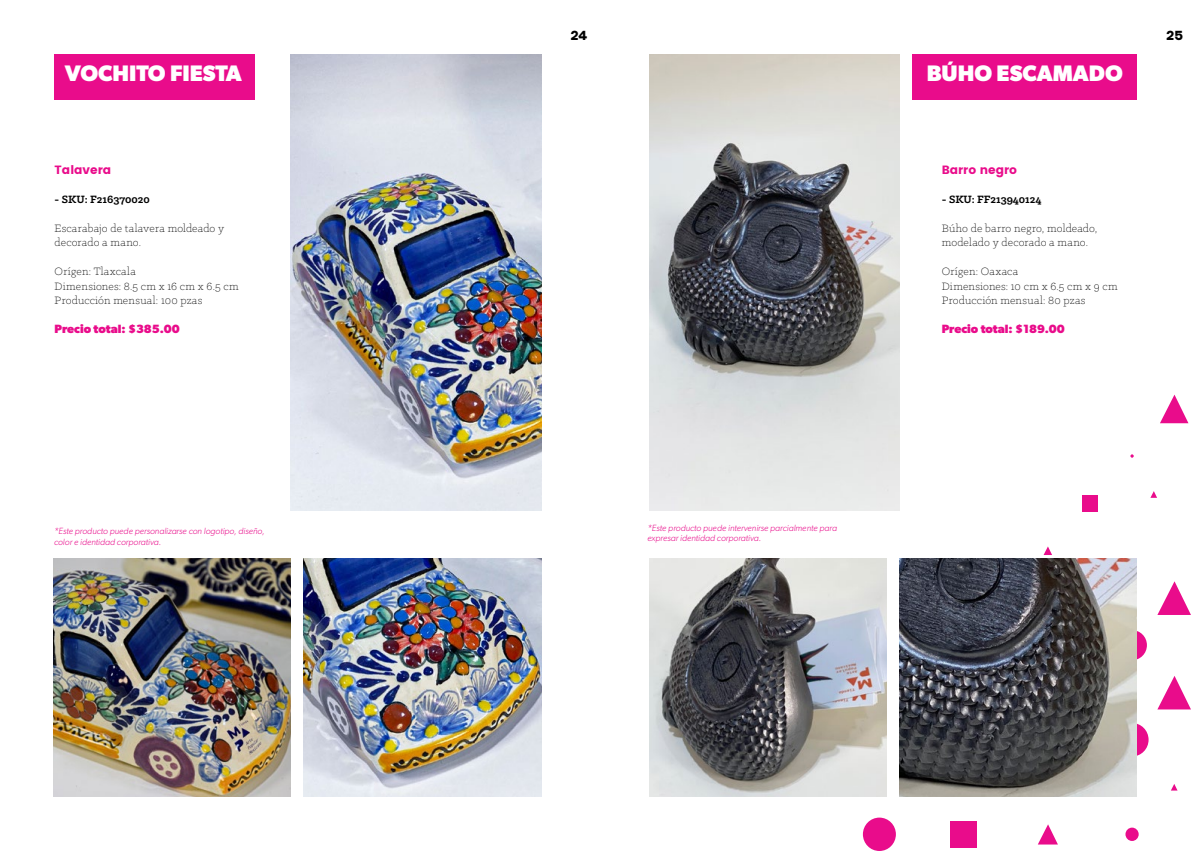
<style>
.page{position:relative;width:1191px;height:851px;background:#fff}
.page>*{position:absolute;margin:0;border:0;box-sizing:border-box;transform-origin:0 0}
.t1{font:700 22.5px "Gibson";color:#fff}
.t2{font:800 13.5px "AXIS";color:#000}
.t3{font:300 12px/14.4px "Klinic Slab";letter-spacing:.015em;color:#000}
.t4{font:700 12px "Gibson";color:#e90c8b}
.t5{font:700 12px "Klinic Slab";color:#000}
.t6{font:12px "Poppins";color:#e90c8b}
.t7{font:italic 300 9px/10.8px "Gibson";color:#e90c8b}
</style>
<div class="page">
<svg style="left:1151px;top:491px;width:6px;height:6px"></svg>
<svg style="left:1043px;top:546px;width:9px;height:9px"></svg>
<div style="left:1117px;top:630px;width:30px;height:30px;background:#e90c8b;border-radius:50%"></div>
<div style="left:1115px;top:723px;width:33px;height:33px;background:#e90c8b;border-radius:50%"></div>
<div style="left:863px;top:817px;width:33px;height:33px;background:#e90c8b;border-radius:50%"></div>
<div style="left:950px;top:820px;width:27px;height:27px;background:#e90c8b"></div>
<svg style="left:1038px;top:824px;width:20px;height:20px"></svg>
<div style="left:1125px;top:827px;width:13px;height:13px;background:#e90c8b;border-radius:50%"></div>
<svg style="left:1160px;top:394px;width:28px;height:29px"></svg>
<div style="left:1082px;top:495px;width:15px;height:16px;background:#e90c8b"></div>
<svg style="left:1157px;top:581px;width:34px;height:34px"></svg>
<svg style="left:1157px;top:676px;width:34px;height:33px"></svg>
<svg style="left:1171px;top:784px;width:6px;height:6px"></svg>
<div style="left:912px;top:54px;width:225px;height:45px;background:#e90c8b"></div>
<img style="left:649px;top:54px;width:251px;height:456px">
<img style="left:649px;top:558px;width:237px;height:238px">
<img style="left:899px;top:558px;width:238px;height:238px">
<div style="left:54px;top:54px;width:201px;height:45px;background:#e90c8b"></div>
<img style="left:291px;top:54px;width:250px;height:456px">
<img style="left:53px;top:558px;width:238px;height:238px">
<img style="left:304px;top:558px;width:237px;height:238px">
<h1 class="t1" style="left:65px;top:60px;width:178px">VOCHITO FIESTA</h1>
<p class="t6" style="left:55px;top:163px;width:58px">Talavera</p>
<p class="t5" style="left:55px;top:191px;width:97px">- SKU: F216370020</p>
<p class="t3" style="left:55px;top:220px;width:171px">Escarabajo de talavera moldeado y decorado a mano.</p>
<p class="t3" style="left:55px;top:264px;width:185px">Orígen: Tlaxcala<br>Dimensiones: 8.5 cm x 16 cm x 6.5 cm<br>Producción mensual: 100 pzas</p>
<p class="t4" style="left:55px;top:321px;width:127px">Precio total: $385.00</p>
<p class="t7" style="left:54px;top:525px;width:212px">*Este producto puede personalizarse con logotipo, diseño, color e identidad corporativa.</p>
<p class="t2" style="left:570px;top:26px;width:18px">24</p>
<p class="t2" style="left:1166px;top:26px;width:18px">25</p>
<h1 class="t1" style="left:926px;top:60px;width:198px">BÚHO ESCAMADO</h1>
<p class="t7" style="left:647px;top:522px;width:191px">*Este producto puede intervenirse parcialmente para expresar identidad corporativa.</p>
<p class="t6" style="left:941px;top:163px;width:77px">Barro negro</p>
<p class="t5" style="left:941px;top:191px;width:101px">- SKU: FF213940124</p>
<p class="t3" style="left:941px;top:220px;width:157px">Búho de barro negro, moldeado, modelado y decorado a mano.</p>
<p class="t3" style="left:941px;top:264px;width:177px">Orígen: Oaxaca<br>Dimensiones: 10 cm x 6.5 cm x 9 cm<br>Producción mensual: 80 pzas</p>
<p class="t4" style="left:941px;top:321px;width:124px">Precio total: $189.00</p>
</div>
